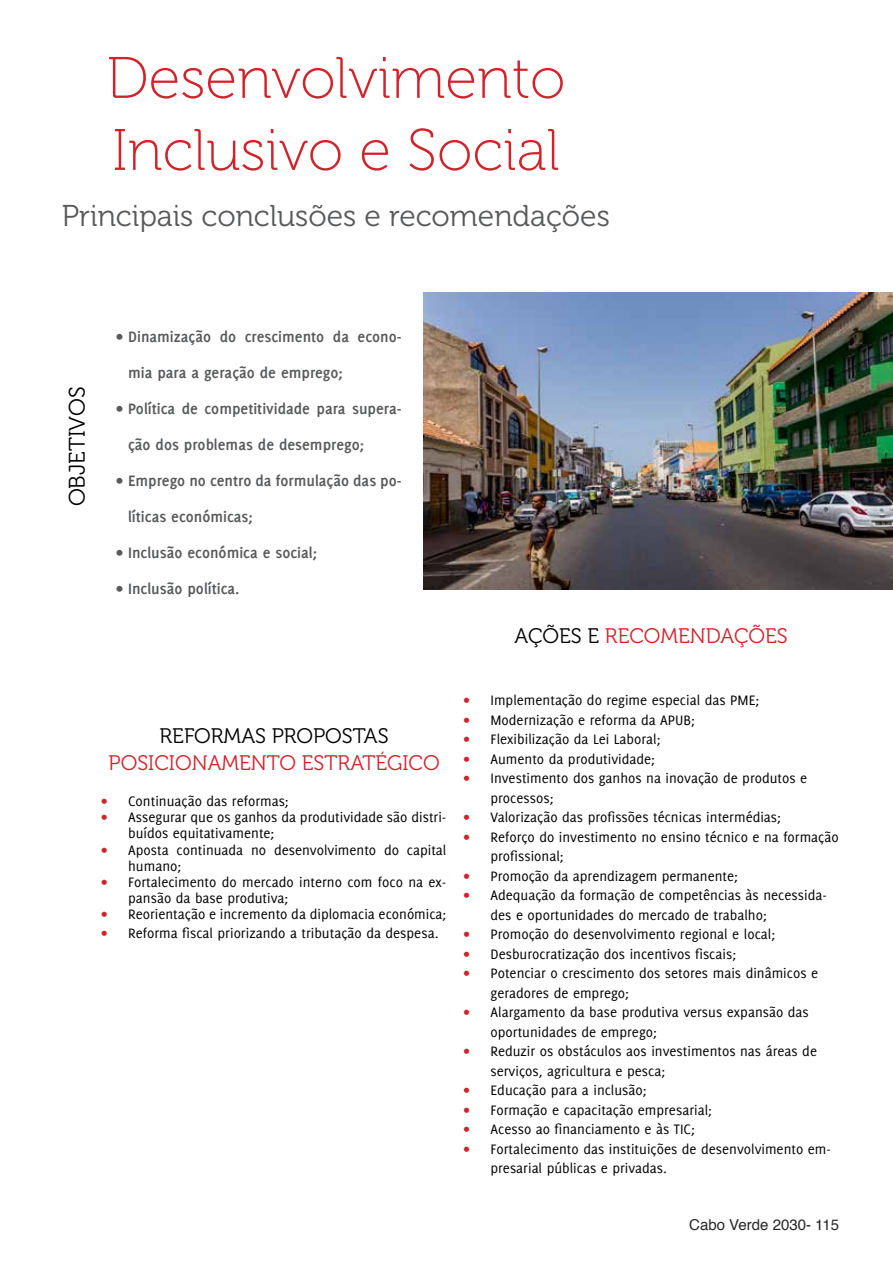
<style>
.page{position:relative;width:893px;height:1263px;background:#fff}
.page>*{position:absolute;margin:0;border:0;box-sizing:border-box;transform-origin:0 0}
.t1{font:58.5px/72px "Museo 100";color:#d2232a}
.t2{font:30px "Museo 300";color:#58595b}
.t3{font:22.5px "Museo 300";color:#000}
.t4{font:21px "Museo 300";color:#d2232a}
.t5{font:21px "Museo 300";color:#000}
.t6{font:700 16.5px/36px "Delicious";color:#58595b}
.t7{font:15px/19.5px "Delicious";color:#000}
.t8{font:15px "Helvetica";color:#292829}
.s1{color:#000}
.s2{color:#d2232a}
</style>
<div class="page">
<img style="left:423px;top:292px;width:470px;height:298px">
<h1 class="t1" style="left:106px;top:43px;width:460px">Desenvolvimento<br>Inclusivo e Social</h1>
<h2 class="t2" style="left:62px;top:199px;width:549px">PRINCIPAIS CONCLUSÕES E RECOMENDAÇÕES</h2>
<h3 class="t3" style="left:65px;top:506px;width:121px;rotate:-90deg">OBJETIVOS</h3>
<p class="t6" style="left:128px;top:318px;width:275px;text-indent:-12px">• Dinamização do crescimento da econo&shy;mia para a geração de emprego;</p>
<p class="t6" style="left:128px;top:390px;width:275px;text-indent:-12px">• Política de competitividade para supera&shy;ção dos problemas de desemprego;</p>
<p class="t6" style="left:128px;top:462px;width:275px;text-indent:-12px">• Emprego no centro da formulação das po&shy;líticas económicas;</p>
<p class="t6" style="left:116px;top:534px;width:202px">• Inclusão económica e social;</p>
<p class="t6" style="left:116px;top:570px;width:125px">• Inclusão política.</p>
<h3 class="t4" style="left:515px;top:624px;width:262px"><span class="s1">AÇÕES E</span> RECOMENDAÇÕES</h3>
<h3 class="t5" style="left:160px;top:724px;width:152px">REFORMAS PROPOST</h3>
<h3 class="t5" style="left:364px;top:724px;width:24px">AS</h3>
<h3 class="t4" style="left:109px;top:751px;width:329px">POSICIONAMENTO ESTRATÉGICO</h3>
<p class="t7" style="left:101px;top:791px;width:189px"><span class="s2">•</span> Continuação das reformas;</p>
<p class="t7" style="left:128px;top:809px;width:320px;line-height:16px;text-indent:-27px"><span class="s2">•</span> Assegurar que os ganhos da produtividade são distri&shy;buídos equitativamente;</p>
<p class="t7" style="left:128px;top:841px;width:320px;line-height:16px;text-indent:-27px"><span class="s2">•</span> Aposta continuada no desenvolvimento do capital humano;</p>
<p class="t7" style="left:128px;top:873px;width:320px;line-height:16px;text-indent:-27px"><span class="s2">•</span> Fortalecimento do mercado interno com foco na ex&shy;pansão da base produtiva;</p>
<p class="t7" style="left:101px;top:904px;width:347px"><span class="s2">•</span> Reorientação e incremento da diplomacia económica;</p>
<p class="t7" style="left:101px;top:923px;width:339px"><span class="s2">•</span> Reforma fiscal priorizando a tributação da despesa.</p>
<p class="t7" style="left:463px;top:690px;width:297px"><span class="s2">•</span> Implementação do regime especial das PME;</p>
<p class="t7" style="left:463px;top:710px;width:233px"><span class="s2">•</span> Modernização e reforma da APUB;</p>
<p class="t7" style="left:463px;top:729px;width:199px"><span class="s2">•</span> Flexibilização da Lei Laboral;</p>
<p class="t7" style="left:463px;top:749px;width:193px"><span class="s2">•</span> Aumento da produtividade;</p>
<p class="t7" style="left:490px;top:768px;width:318px;text-indent:-27px"><span class="s2">•</span> Investimento dos ganhos na inovação de produtos e processos;</p>
<p class="t7" style="left:463px;top:807px;width:319px"><span class="s2">•</span> Valorização das profissões técnicas intermédias;</p>
<p class="t7" style="left:490px;top:827px;width:350px;text-indent:-27px"><span class="s2">•</span> Reforço do investimento no ensino técnico e na formação profissional;</p>
<p class="t7" style="left:463px;top:866px;width:276px"><span class="s2">•</span> Promoção da aprendizagem permanente;</p>
<p class="t7" style="left:490px;top:885px;width:338px;text-indent:-27px"><span class="s2">•</span> Adequação da formação de competências às necessida&shy;des e oportunidades do mercado de trabalho;</p>
<p class="t7" style="left:463px;top:924px;width:313px"><span class="s2">•</span> Promoção do desenvolvimento regional e local;</p>
<p class="t7" style="left:463px;top:944px;width:274px"><span class="s2">•</span> Desburocratização dos incentivos fiscais;</p>
<p class="t7" style="left:490px;top:963px;width:329px;text-indent:-27px"><span class="s2">•</span> Potenciar o crescimento dos setores mais dinâmicos e geradores de emprego;</p>
<p class="t7" style="left:490px;top:1002px;width:320px;text-indent:-27px"><span class="s2">•</span> Alargamento da base produtiva versus expansão das oportunidades de emprego;</p>
<p class="t7" style="left:490px;top:1041px;width:328px;text-indent:-27px"><span class="s2">•</span> Reduzir os obstáculos aos investimentos nas áreas de serviços, agricultura e pesca;</p>
<p class="t7" style="left:463px;top:1080px;width:185px"><span class="s2">•</span> Educação para a inclusão;</p>
<p class="t7" style="left:463px;top:1100px;width:250px"><span class="s2">•</span> Formação e capacitação empresarial;</p>
<p class="t7" style="left:463px;top:1119px;width:233px"><span class="s2">•</span> Acesso ao financiamento e às TIC;</p>
<p class="t7" style="left:490px;top:1139px;width:342px;text-indent:-27px"><span class="s2">•</span> Fortalecimento das instituições de desenvolvimento em&shy;presarial públicas e privadas.</p>
<p class="t8" style="left:689px;top:1213px;width:151px">Cabo Verde 2030- 115</p>
</div>
